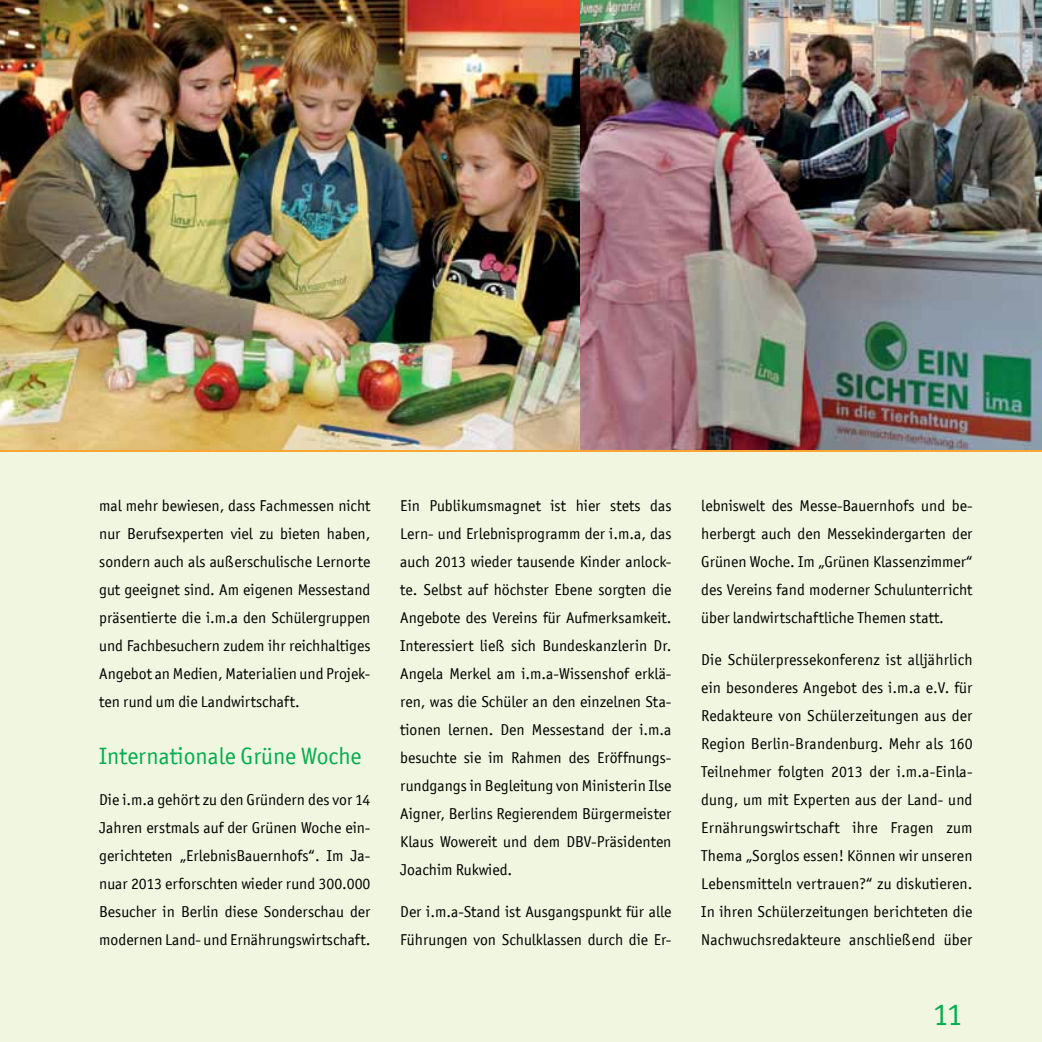
<style>
.page{position:relative;width:1042px;height:1042px;background:#fff}
.page>*{position:absolute;margin:0;border:0;box-sizing:border-box;transform-origin:0 0}
.t1{font:31.5px "Officina San ITC";color:#00ae4d}
.t2{font:23.62px "Officina San ITC";color:#00ae4d}
.t3{font:15.75px/28px "Officina San ITC";color:#000;text-align:justify}
</style>
<div class="page">
<hr style="left:0;top:449px;width:1042px;height:3px;background:#faa634">
<div style="left:0;top:452px;width:1042px;height:590px;background:#f1f6e0"></div>
<img style="left:0;top:0;width:1042px;height:449px">
<p class="t3" style="left:99px;top:492px;width:273px">mal mehr bewiesen, dass Fachmessen nicht nur Berufsexperten viel zu bieten haben, sondern auch als außerschulische Lernorte gut geeignet sind. Am eigenen Messestand präsentierte die i. m.a den Schülergruppen und Fachbesuchern zudem ihr reichhaltiges Angebot an Medien, Materialien und Projek&shy;ten rund um die Landwirtschaft.</p>
<h2 class="t2" style="left:99px;top:742px;width:264px">Internationale Grüne Woche</h2>
<p class="t3" style="left:99px;top:786px;width:273px">Die i. m.a gehört zu den Gründern des vor 14<br>Jahren erstmals auf der Grünen Woche ein&shy;gerichteten „ErlebnisBauernhofs“. Im Ja&shy;nuar 2013 erforschten wieder rund 300.000<br>Besucher in Berlin diese Sonderschau der modernen Land- und Ernährungswirtschaft.</p>
<p class="t3" style="left:400px;top:492px;width:273px;text-align:left">Ein Publikumsmagnet ist hier stets das Lern- und Erlebnisprogramm der i. m.a, das auch 2013 wieder tausende Kinder anlock&shy;te. Selbst auf höchster Ebene sorgten die Angebote des Vereins für Aufmerksamkeit.<br>Interessiert ließ sich Bundeskanzlerin Dr.<br>Angela Merkel am i.m.a-Wissenshof erklä&shy;ren, was die Schüler an den einzelnen Sta&shy;tionen lernen. Den Messestand der i. m.a besuchte sie im Rahmen des Eröffnungs&shy;rundgangs in Begleitung von Ministerin Ilse Aigner, Berlins Regierendem Bürgermeister Klaus Wowereit und dem DBV-Präsidenten Joachim Rukwied.</p>
<p class="t3" style="left:400px;top:898px;width:273px">Der i.m.a-Stand ist Ausgangspunkt für alle<br>Führungen von Schulklassen durch die Er-</p>
<p class="t3" style="left:701px;top:492px;width:273px">lebniswelt des Messe-Bauernhofs und be&shy;herbergt auch den Messekindergarten der Grünen Woche. Im „Grünen Klassenzimmer“ des Vereins fand moderner Schulunterricht über landwirtschaftliche Themen statt.</p>
<p class="t3" style="left:701px;top:646px;width:273px;text-align:left">Die Schülerpressekonferenz ist alljährlich ein besonderes Angebot des i. m.a e.V. für Redakteure von Schülerzeitungen aus der Region Berlin-Brandenburg. Mehr als 160<br>Teilnehmer folgten 2013 der i. m.a-Einla&shy;dung, um mit Experten aus der Land- und Ernährungswirtschaft ihre Fragen zum Thema „Sorglos essen! Können wir unseren Lebensmitteln vertrauen?“ zu diskutieren.<br>In ihren Schülerzeitungen berichteten die Nachwuchsredakteure anschließend über</p>
<h1 class="t1" style="left:933px;top:996px;width:31px">11</h1>
</div>
